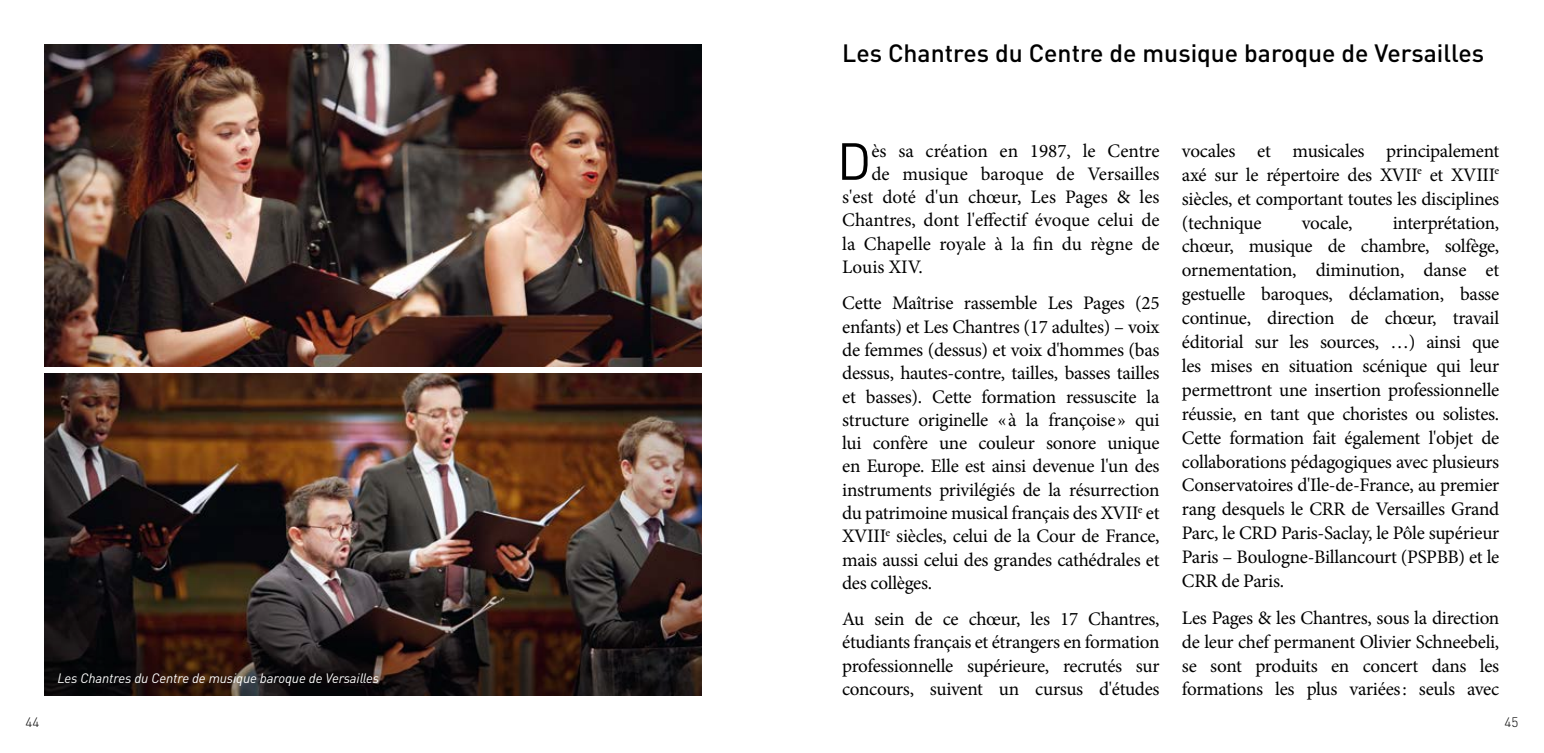
<style>
.page{position:relative;width:1544px;height:753px;background:#fff}
.page>*{position:absolute;margin:0;border:0;box-sizing:border-box;transform-origin:0 0}
.t1{font:51.3px "DIN Pro";color:#000}
.t2{font:500 24.75px "DIN Pro";color:#000}
.t3{font:19.12px/23.8px "Minion Pro";letter-spacing:-.015em;color:#000;text-align:justify}
.t4{font:italic 13.5px "DINOT";letter-spacing:-.01em;color:#fff}
.t5{font:300 13.5px "DIN Pro";color:#000}
</style>
<div class="page">
<img style="left:45px;top:373px;width:657px;height:153px">
<img style="left:45px;top:45px;width:657px;height:322px">
<img style="left:45px;top:526px;width:657px;height:169px">
<p class="t4" style="left:57px;top:669px;width:323px">Les Chantres du Centre de musique baroque de Versailles</p>
<p class="t2" style="left:842px;top:33px;width:643px">Les Chantres du Centre de musique baroque de Versailles</p>
<h1 class="t1" style="left:837px;top:126px;width:36px">D</h1>
<p class="t3" style="left:871px;top:139px;width:290px">ès sa création en 1987, le Centre</p>
<p class="t3" style="left:871px;top:162px;width:290px">de musique baroque de Versailles</p>
<p class="t3" style="left:842px;top:185px;width:319px">s'est doté d'un chœur, Les Pages &amp; les</p>
<p class="t3" style="left:842px;top:208px;width:319px">Chantres, dont l'effectif évoque celui de</p>
<p class="t3" style="left:842px;top:232px;width:319px">la Chapelle royale à la fin du règne de</p>
<p class="t3" style="left:842px;top:255px;width:82px">Louis XIV.</p>
<p class="t3" style="left:842px;top:291px;width:319px">Cette Maîtrise rassemble Les Pages (25 enfants) et Les Chantres (17 adultes) – voix de femmes (dessus) et voix d'hommes (bas dessus, hautes-contre, tailles, basses tailles et basses). Cette formation ressuscite la structure originelle «à la françoise» qui lui confère une couleur sonore unique en Europe. Elle est ainsi devenue l'un des instruments privilégiés de la résurrection du patrimoine musical français des XVII<sup>e</sup> et XVIII<sup>e</sup> siècles, celui de la Cour de France, mais aussi celui des grandes cathédrales et des collèges.</p>
<p class="t3" style="left:842px;top:607px;width:319px">Au sein de ce chœur, les 17 Chantres, étudiants français et étrangers en formation professionnelle supérieure, recrutés sur concours, suivent un cursus d'études</p>
<p class="t3" style="left:1182px;top:139px;width:319px">vocales et musicales principalement axé sur le répertoire des XVII<sup>e</sup> et XVIII<sup>e </sup>siècles, et comportant toutes les disciplines (technique</p>
<p class="t3" style="left:1301px;top:211px;width:52px">vocale,</p>
<p class="t3" style="left:1182px;top:211px;width:319px;text-indent:211px">interprétation, chœur, musique de chambre, solfège, ornementation, diminution, danse et gestuelle baroques, déclamation, basse continue, direction de chœur, travail éditorial sur les sources, …) ainsi que les mises en situation scénique qui leur permettront une insertion professionnelle réussie, en tant que choristes ou solistes.<br>Cette formation fait également l'objet de collaborations pédagogiques avec plusieurs Conservatoires d'Ile-de-France, au premier rang desquels le CRR de Versailles Grand Parc, le CRD Paris-Saclay, le Pôle supérieur Paris – Boulogne-Billancourt (PSPBB) et le CRR de Paris.</p>
<p class="t3" style="left:1182px;top:605px;width:319px">Les Pages &amp; les Chantres, sous la direction de leur chef permanent Olivier Schneebeli, se sont produits en concert dans les formations les plus variées: seuls avec</p>
<p class="t5" style="left:26px;top:711px;width:15px">44</p>
<p class="t5" style="left:1504px;top:711px;width:15px">45</p>
</div>
